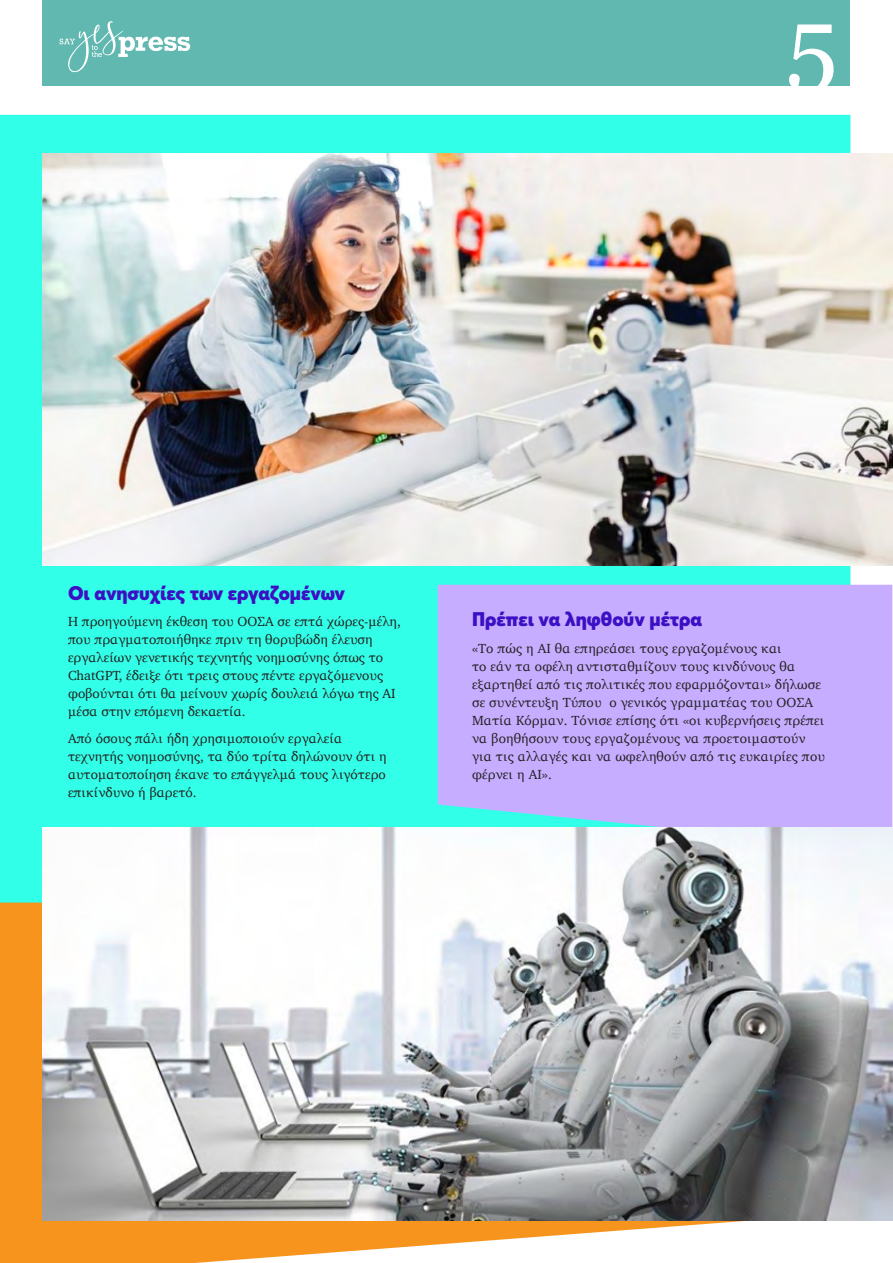
<style>
.page{position:relative;width:893px;height:1263px;background:#fff}
.page>*{position:absolute;margin:0;border:0;box-sizing:border-box;transform-origin:0 0}
.t1{font:97.5px "Georgia";color:#fff}
.t2{font:900 19.5px "Averta";color:#3d0fc4}
.t3{font:13.5px/18px "Charter";color:#231f20}
</style>
<div class="page">
<div style="left:0;top:115px;width:850px;height:787px;background:#32ffe7"></div>
<div style="left:438px;top:585px;width:454px;height:242px;background:#c6adff"></div>
<svg style="left:0;top:902px;width:850px;height:361px;fill:#f7941e"></svg>
<div style="left:43px;top:0;width:807px;height:85px;background:#61b8b0"></div>
<svg style="left:60px;top:21px;width:130px;height:51px"></svg>
<img style="left:43px;top:153px;width:849px;height:413px">
<img style="left:43px;top:827px;width:849px;height:393px">
<h1 class="t1" style="left:786px;top:-29px;width:53px">5</h1>
<h2 class="t2" style="left:68px;top:580px;width:278px">Οι ανησυχίες των εργαζομένων</h2>
<p class="t3" style="left:68px;top:612px;width:334px">Η προηγούμενη έκθεση του ΟΟΣΑ σε επτά χώρες-μέλη, που πραγματοποιήθηκε πριν τη θορυβώδη έλευση εργαλείων γενετικής τεχνητής νοημοσύνης όπως το ChatGPT, έδειξε ότι τρεις στους πέντε εργαζόμενους φοβούνται ότι θα μείνουν χωρίς δουλειά λόγω της ΑΙ μέσα στην επόμενη δεκαετία.</p>
<p class="t3" style="left:68px;top:729px;width:320px">Από όσους πάλι ήδη χρησιμοποιούν εργαλεία τεχνητής νοημοσύνης, τα δύο τρίτα δηλώνουν ότι η αυτοματοποίηση έκανε το επάγγελμά τους λιγότερο επικίνδυνο ή βαρετό.</p>
<h2 class="t2" style="left:472px;top:607px;width:232px">Πρέπει να ληφθούν μέτρα</h2>
<p class="t3" style="left:472px;top:639px;width:354px">«Το πώς η ΑΙ θα επηρεάσει τους εργαζομένους και<br>το εάν τα οφέλη αντισταθμίζουν τους κινδύνους θα εξαρτηθεί από τις πολιτικές που εφαρμόζονται» δήλωσε σε συνέντευξη Τύπου ο γενικός γραμματέας του ΟΟΣΑ Ματία Κόρμαν. Τόνισε επίσης ότι «οι κυβερνήσεις πρέπει να βοηθήσουν τους εργαζομένους να προετοιμαστούν για τις αλλαγές και να ωφεληθούν από τις ευκαιρίες που φέρνει η ΑΙ».</p>
</div>
